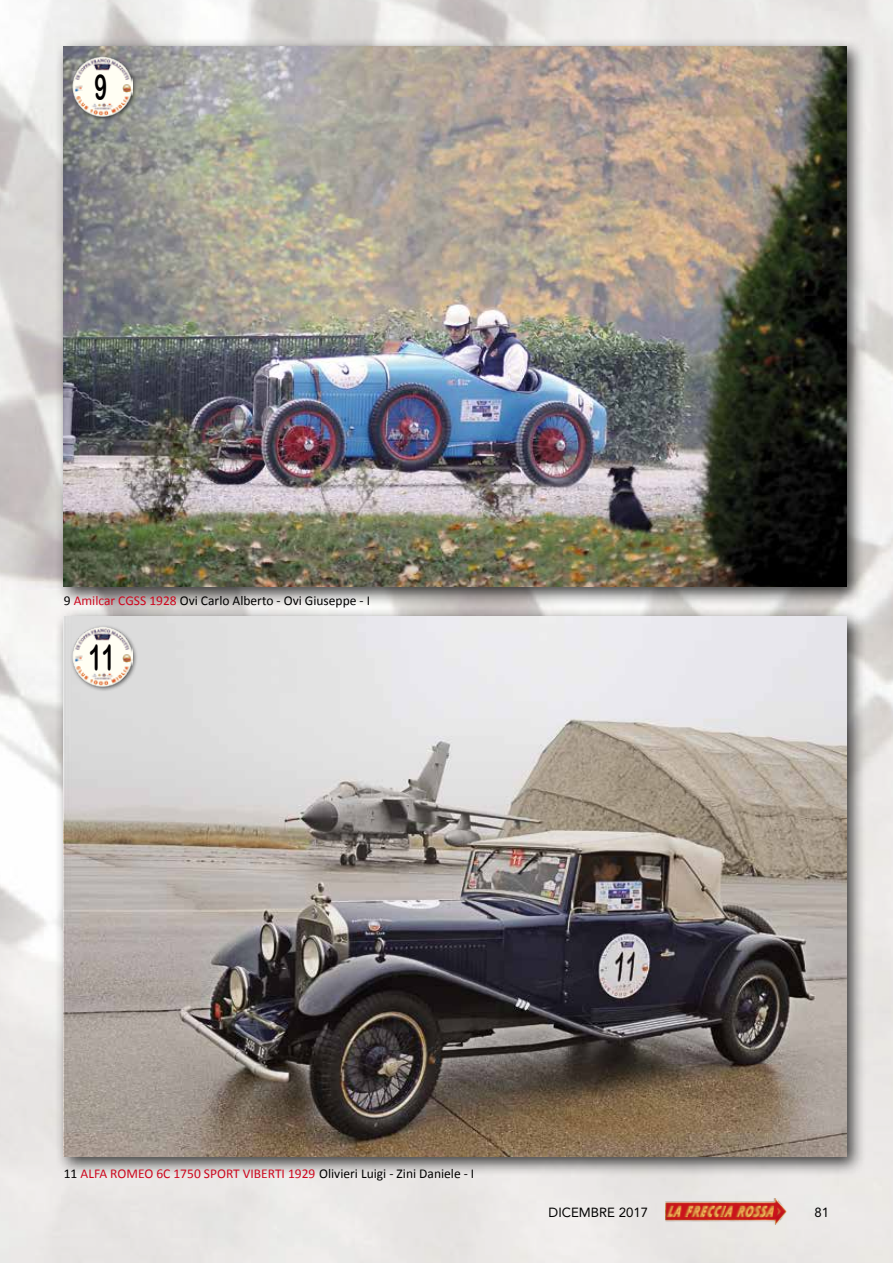
<style>
.page{position:relative;width:893px;height:1263px;background:#fff}
.page>*{position:absolute;margin:0;border:0;box-sizing:border-box;transform-origin:0 0}
.t1{font:35.7px "Arial Rounded MT Bold";color:#000;scale:.6 1}
.t2{font:13.5px "Calibri";color:#cd071e}
.t3{font:13.5px "Calibri";color:#000}
.t4{font:13.2px "Avenir";color:#000}
.s1{color:#cd071e}
.s2{color:#000}
</style>
<div class="page">
<img style="left:0;top:0;width:893px;height:1263px">
<div style="left:55px;top:608px;width:811px;height:568px;background:#000;opacity:.75"></div>
<img style="left:64px;top:617px;width:782px;height:540px">
<div style="left:70px;top:624px;width:68px;height:68px;background:#000;opacity:.65"></div>
<img style="left:72px;top:626px;width:60px;height:61px">
<div style="left:55px;top:38px;width:811px;height:568px;background:#000;opacity:.75"></div>
<img style="left:64px;top:47px;width:782px;height:540px">
<div style="left:70px;top:54px;width:68px;height:68px;background:#000;opacity:.65"></div>
<img style="left:72px;top:57px;width:60px;height:60px">
<img style="left:666px;top:1198px;width:120px;height:27px">
<h1 class="t1" style="left:94px;top:66px;width:23px">9</h1>
<p class="t3" style="left:64px;top:593px;width:308px">9 <span class="s1">Amilcar CGSS 1928</span> Ovi Carlo Alberto - Ovi Giuseppe - I</p>
<h1 class="t1" style="left:89px;top:636px;width:44px">11</h1>
<p class="t2" style="left:64px;top:1165px;width:412px"><span class="s2">11</span> ALFA ROMEO 6C 1750 SPORT VIBERTI 1929 <span class="s2">Olivieri Luigi - Zini Daniele - I</span></p>
<p class="t4" style="left:549px;top:1205px;width:101px">DICEMBRE 2017</p>
<p class="t4" style="left:814px;top:1205px;width:16px">81</p>
</div>
